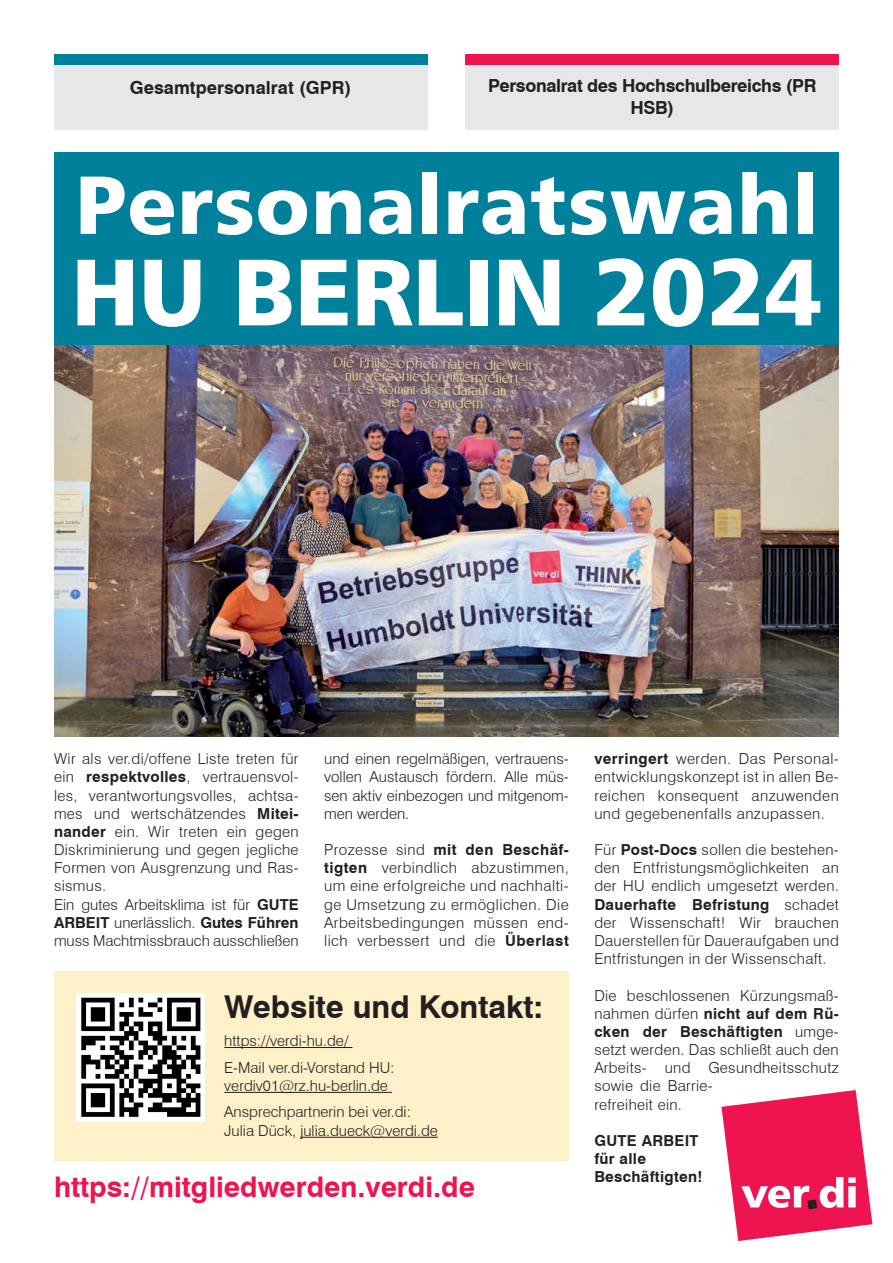
<style>
.page{position:relative;width:893px;height:1263px;background:#fff}
.page>*{position:absolute;margin:0;border:0;box-sizing:border-box;transform-origin:0 0}
.t1{font:94.5px "Humanist 777 BT Black B";letter-spacing:-.01em;color:#fff}
.t2{font:82.5px "Humanist 777 BT Black B";letter-spacing:.005em;color:#fff}
.t3{font:700 31.5px "Swiss 721 BT";color:#231f20}
.t4{font:700 28.5px "Swiss 721 BT";color:#ed1450}
.t5{font:700 18px/21.6px "Swiss 721 BT";letter-spacing:-.02em;color:#231f20;text-align:center}
.t6{font:700 18px "Swiss 721 BT";letter-spacing:.005em;color:#231f20}
.t7{font:300 15.15px/18.1px "Swiss 721 BT";letter-spacing:.02em;color:#231f20;text-align:justify}
.t8{font:300 15.15px/26.7px "Swiss 721 BT";color:#231f20}
.t9{font:700 15.15px/18.1px "Swiss 721 BT";letter-spacing:.02em;color:#231f20}
.s1{font-weight:700}
</style>
<div class="page">
<div style="left:54px;top:972px;width:515px;height:189px;background:#fef0c9"></div>
<div style="left:54px;top:152px;width:785px;height:198px;background:#00809a"></div>
<svg style="left:721px;top:1090px;width:151px;height:151px"></svg>
<div style="left:466px;top:54px;width:373px;height:76px;background:#e6e7e9"></div>
<div style="left:466px;top:54px;width:373px;height:10px;background:#ed1450"></div>
<div style="left:54px;top:54px;width:373px;height:76px;background:#e6e7e9"></div>
<div style="left:54px;top:54px;width:373px;height:10px;background:#00809a"></div>
<hr style="left:224px;top:1047px;width:128px;height:1px;background:#231f20">
<hr style="left:224px;top:1092px;width:168px;height:1px;background:#231f20">
<hr style="left:300px;top:1137px;width:138px;height:1px;background:#231f20">
<img style="left:54px;top:345px;width:785px;height:392px">
<div style="left:77px;top:993px;width:128px;height:128px;background:#fff"></div>
<svg style="left:81px;top:998px;width:119px;height:119px"></svg>
<p class="t6" style="left:130px;top:77px;width:223px">Gesamtpersonalrat (GPR)</p>
<p class="t5" style="left:488px;top:75px;width:330px">Personalrat des Hochschulbereichs (PR<br>HSB)</p>
<h2 class="t2" style="left:75px;top:152px;width:744px">Personalratswahl</h2>
<h1 class="t1" style="left:71px;top:232px;width:752px">HU BERLIN 2024</h1>
<p class="t7" style="left:54px;top:750px;width:246px;text-align:left">Wir als ver.di/offene Liste treten für ein <span class="s1">respektvolles</span>, vertrauensvol&shy;les, verantwortungsvolles, achtsa&shy;mes und wertschätzendes <span class="s1">Mitei&shy;nander</span> ein. Wir treten ein gegen<br>Diskriminierung und gegen jegliche<br>Formen von Ausgrenzung und Ras&shy;sismus.<br>Ein gutes Arbeitsklima ist für <span class="s1">GUTE<br>ARBEIT</span> unerlässlich. <span class="s1">Gutes Führen </span>muss Machtmissbrauch ausschließen</p>
<p class="t7" style="left:324px;top:750px;width:246px">und einen regelmäßigen, vertrauens&shy;vollen Austausch fördern. Alle müs&shy;sen aktiv einbezogen und mitgenom&shy;men werden.</p>
<p class="t7" style="left:324px;top:840px;width:246px">Prozesse sind <span class="s1">mit den Beschäf&shy;tigten</span> verbindlich abzustimmen, um eine erfolgreiche und nachhalti&shy;ge Umsetzung zu ermöglichen. Die Arbeitsbedingungen müssen end&shy;lich verbessert und die <span class="s1">Überlast</span></p>
<h3 class="t3" style="left:224px;top:987px;width:320px">Website und Kontakt:</h3>
<p class="t8" style="left:224px;top:1027px;width:172px">https://verdi-hu.de/<br>E-Mail ver.di-Vorstand HU:</p>
<p class="t8" style="left:224px;top:1072px;width:188px">verdiv01@rz.hu-berlin.de<br>Ansprechpartnerin bei ver.di:</p>
<p class="t8" style="left:224px;top:1117px;width:215px">Julia Dück, julia.dueck@verdi.de</p>
<h3 class="t4" style="left:54px;top:1170px;width:423px">https://mitgliedwerden.verdi.de</h3>
<p class="t7" style="left:594px;top:750px;width:246px"><span class="s1">verringert</span> werden. Das Personal&shy;entwicklungskonzept ist in allen Be&shy;reichen konsequent anzuwenden und gegebenenfalls anzupassen.</p>
<p class="t7" style="left:594px;top:840px;width:246px">Für <span class="s1">Post-Docs</span> sollen die bestehen&shy;den Entfristungsmöglichkeiten an der HU endlich umgesetzt werden.<br><span class="s1">Dauerhafte Befristung</span> schadet der Wissenschaft! Wir brauchen Dauerstellen für Daueraufgaben und Entfristungen in der Wissenschaft.</p>
<p class="t7" style="left:594px;top:986px;width:246px;text-align:left">Die beschlossenen Kürzungsmaß&shy;nahmen dürfen <span class="s1">nicht auf dem Rü&shy;cken der Beschäftigten</span> umge&shy;setzt werden. Das schließt auch den<br>Arbeits- und Gesundheitsschutz sowie die Barrie-<br>refreiheit ein.</p>
<p class="t9" style="left:594px;top:1131px;width:110px">GUTE ARBEIT für alle<br>Beschäftigten!</p>
</div>
